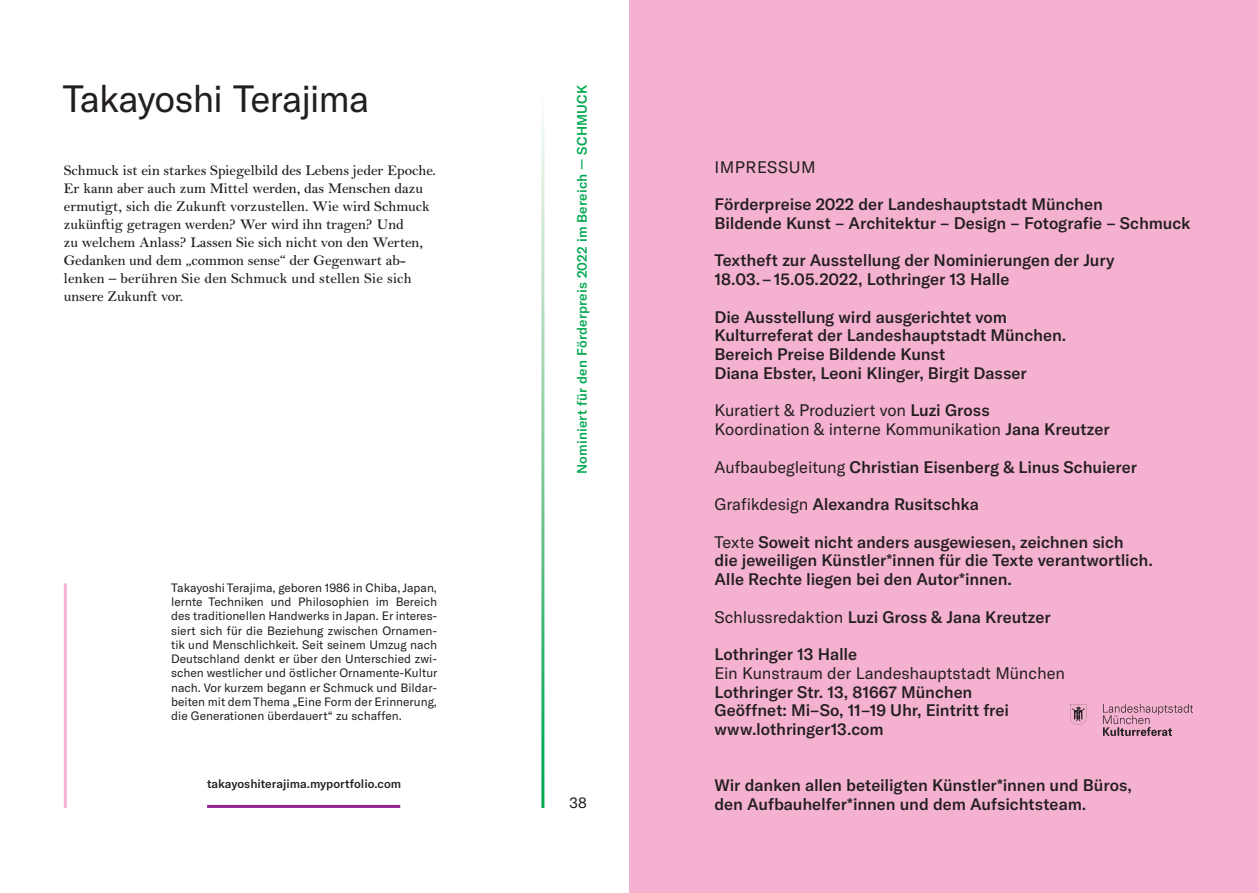
<style>
.page{position:relative;width:1259px;height:893px;background:#fff}
.page>*{position:absolute;margin:0;border:0;box-sizing:border-box;transform-origin:0 0}
.t1{font:37.5px "GT America";letter-spacing:-.03em;color:#231f20}
.t2{font:500 16.5px/18.8px "GT America";letter-spacing:-.005em;color:#231f20}
.t3{font:16.5px/18.8px "GT America";letter-spacing:-.005em;color:#231f20}
.t4{font:16.5px "GT America";letter-spacing:.03em;color:#231f20}
.t5{font:600 15px/18px "Bell";letter-spacing:-.005em;color:#231f20}
.t6{font:15px "GT America";color:#231f20}
.t7{font:500 13.5px "GT America";letter-spacing:.01em;color:#00a84e}
.t8{font:12px/14.2px "GT America";color:#231f20;text-align:justify}
.t9{font:500 12px "GT America";color:#231f20}
.s1{font-weight:500}
.s2{font-weight:400}
</style>
<div class="page">
<div style="left:629px;top:0;width:630px;height:893px;background:#f5b1d0"></div>
<hr style="left:64px;top:583px;width:3px;height:225px;background:#f5b1d0">
<hr style="left:207px;top:805px;width:193px;height:3px;background:#98258e">
<img style="left:1071px;top:705px;width:121px;height:30px">
<h1 class="t1" style="left:63px;top:77px;width:308px">Takayoshi Terajima</h1>
<p class="t5" style="left:64px;top:161px;width:373px">Schmuck ist ein starkes Spiegelbild des Lebens jeder Epoche.<br>Er kann aber auch zum Mittel werden, das Menschen dazu ermutigt, sich die Zukunft vorzustellen. Wie wird Schmuck zukünftig getragen werden? Wer wird ihn tragen? Und<br>zu welchem Anlass? Lassen Sie sich nicht von den Werten, Gedanken und dem „common sense“ der Gegenwart ab&shy;lenken – berühren Sie den Schmuck und stellen Sie sich unsere Zukunft vor.</p>
<p class="t8" style="left:171px;top:580px;width:268px">Takayoshi Terajima, geboren 1986 in Chiba, Japan, lernte Techniken und Philosophien im Bereich des traditionellen Handwerks in Japan. Er interes&shy;siert sich für die Beziehung zwischen Ornamen&shy;tik und Menschlichkeit. Seit seinem Umzug nach Deutschland denkt er über den Unterschied zwi&shy;schen westlicher und östlicher Ornamente-Kultur nach. Vor kurzem begann er Schmuck und Bildar&shy;beiten mit dem Thema „Eine Form der Erinnerung, die Generationen überdauert“ zu schaffen.</p>
<p class="t7" style="left:574px;top:474px;width:391px;rotate:-90deg">Nominiert für den Förderpreis 2022 im Bereich — SCHMUCK</p>
<p class="t4" style="left:714px;top:157px;width:103px">IMPRESSUM</p>
<p class="t2" style="left:714px;top:195px;width:477px">Förderpreise 2022 der Landeshauptstadt München<br>Bildende Kunst – Architektur – Design – Fotografie – Schmuck</p>
<p class="t2" style="left:714px;top:251px;width:402px">Textheft zur Ausstellung der Nominierungen der Jury<br>18.03.– 15.05.2022, Lothringer 13 Halle</p>
<p class="t2" style="left:714px;top:307px;width:353px">Die Ausstellung wird ausgerichtet vom Kulturreferat der Landeshauptstadt München.<br>Bereich Preise Bildende Kunst<br>Diana Ebster, Leoni Klinger, Birgit Dasser</p>
<p class="t3" style="left:714px;top:401px;width:397px">Kuratiert &amp; Produziert von <span class="s1">Luzi Gross<br></span>Koordination &amp; interne Kommunikation <span class="s1">Jana Kreutzer</span></p>
<p class="t2" style="left:714px;top:457px;width:424px"><span class="s2">Aufbaubegleitung</span> Christian Eisenberg &amp; Linus Schuierer</p>
<p class="t2" style="left:714px;top:495px;width:266px"><span class="s2">Grafikdesign</span> Alexandra Rusitschka</p>
<p class="t2" style="left:714px;top:532px;width:440px"><span class="s2">Texte</span> Soweit nicht anders ausgewiesen, zeichnen sich<br>die jeweiligen Künstler*innen für die Texte verantwortlich.<br>Alle Rechte liegen bei den Autor*innen.</p>
<p class="t2" style="left:714px;top:607px;width:338px"><span class="s2">Schlussredaktion</span> Luzi Gross &amp; Jana Kreutzer</p>
<p class="t2" style="left:714px;top:645px;width:144px">Lothringer 13 Halle</p>
<p class="t3" style="left:714px;top:664px;width:352px">Ein Kunstraum der Landeshauptstadt München</p>
<p class="t2" style="left:714px;top:682px;width:296px">Lothringer Str. 13, 81667 München<br>Geöffnet: Mi–So, 11–19 Uhr, Eintritt frei www.lothringer13.com</p>
<p class="t9" style="left:207px;top:776px;width:195px">takayoshiterajima.myportfolio.com</p>
<p class="t6" style="left:569px;top:794px;width:19px">38</p>
<p class="t2" style="left:714px;top:776px;width:419px">Wir danken allen beteiligten Künstler*innen und Büros, den Aufbauhelfer*innen und dem Aufsichtsteam.</p>
</div>
